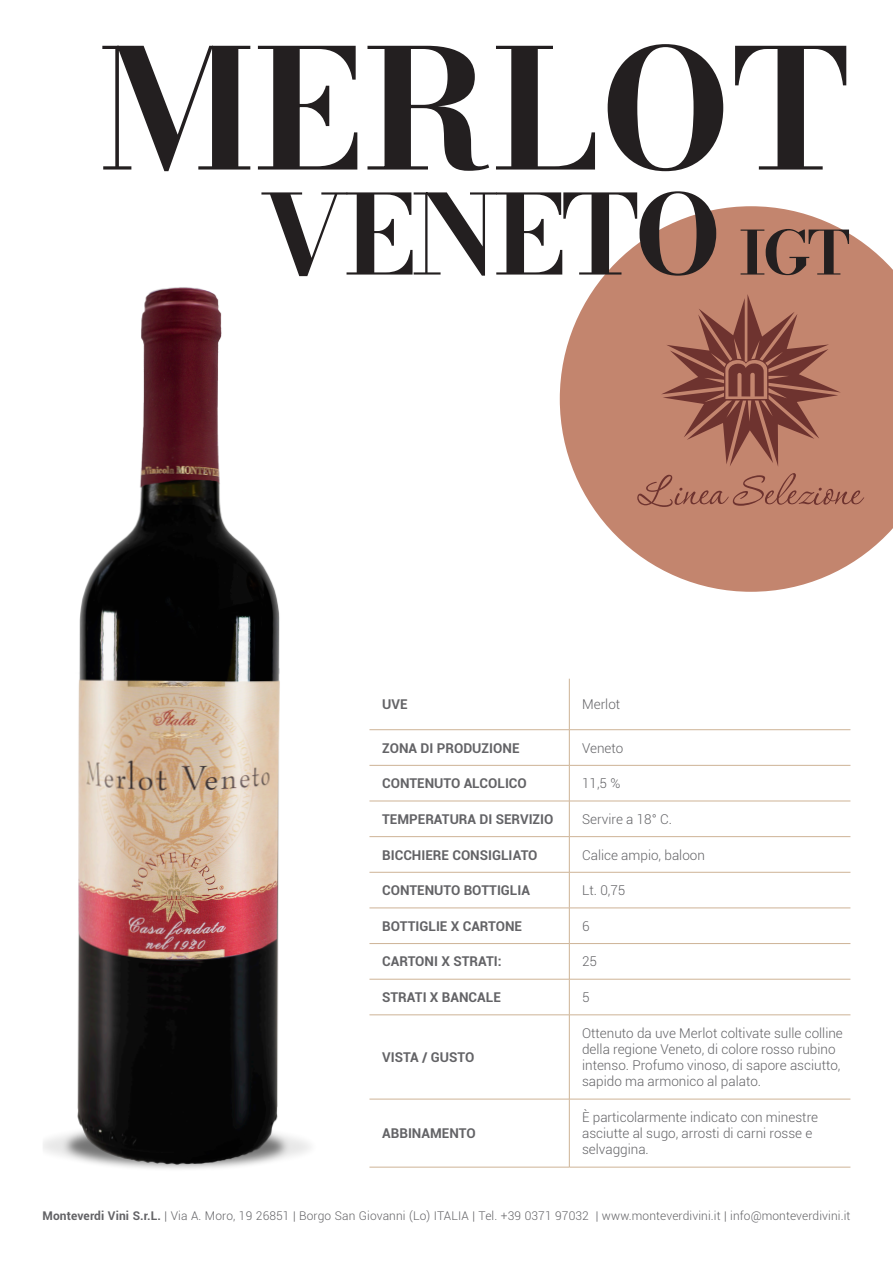
<style>
.page{position:relative;width:893px;height:1263px;background:#fff}
.page>*{position:absolute;margin:0;border:0;box-sizing:border-box;transform-origin:0 0}
.t1{font:700 165px "Bodoni Moda 11 pt";color:#231f20}
.t2{font:700 109.5px "Bodoni Moda 11 pt";letter-spacing:-.05em;color:#231f20}
.t3{font:52.5px "Corinthia";color:#6e332f}
.t4{font:300 13.5px/16.2px "Roboto";color:#636366}
.t5{font:700 13.5px "Roboto";color:#636366}
.t6{font:300 12px "Roboto";letter-spacing:.01em;color:#636366}
.s1{font-size:60px}
.s2{font-weight:700}
</style>
<div class="page">
<svg style="left:560px;top:206px;width:333px;height:386px;fill:#c3856e"></svg>
<svg style="left:661px;top:294px;width:180px;height:173px;background:#a56858"></svg>
<hr style="left:569px;top:679px;width:1px;height:50px;background:#ceb396">
<hr style="left:369px;top:729px;width:200px;height:1px;background:#ceb396">
<hr style="left:569px;top:729px;width:281px;height:1px;background:#ceb396">
<hr style="left:569px;top:730px;width:1px;height:35px;background:#ceb396">
<hr style="left:369px;top:765px;width:200px;height:1px;background:#ceb396">
<hr style="left:569px;top:765px;width:281px;height:1px;background:#ceb396">
<hr style="left:569px;top:765px;width:1px;height:36px;background:#ceb396">
<hr style="left:369px;top:801px;width:200px;height:1px;background:#ceb396">
<hr style="left:569px;top:801px;width:281px;height:1px;background:#ceb396">
<hr style="left:569px;top:801px;width:1px;height:35px;background:#ceb396">
<hr style="left:369px;top:836px;width:200px;height:1px;background:#ceb396">
<hr style="left:569px;top:836px;width:281px;height:1px;background:#ceb396">
<hr style="left:569px;top:837px;width:1px;height:35px;background:#ceb396">
<hr style="left:369px;top:872px;width:200px;height:1px;background:#ceb396">
<hr style="left:569px;top:872px;width:281px;height:1px;background:#ceb396">
<hr style="left:569px;top:872px;width:1px;height:36px;background:#ceb396">
<hr style="left:369px;top:908px;width:200px;height:1px;background:#ceb396">
<hr style="left:569px;top:908px;width:281px;height:1px;background:#ceb396">
<hr style="left:569px;top:908px;width:1px;height:35px;background:#ceb396">
<hr style="left:369px;top:943px;width:200px;height:1px;background:#ceb396">
<hr style="left:569px;top:943px;width:281px;height:1px;background:#ceb396">
<hr style="left:569px;top:944px;width:1px;height:35px;background:#ceb396">
<hr style="left:369px;top:979px;width:200px;height:1px;background:#ceb396">
<hr style="left:569px;top:979px;width:281px;height:1px;background:#ceb396">
<hr style="left:569px;top:979px;width:1px;height:36px;background:#ceb396">
<hr style="left:369px;top:1014px;width:200px;height:1px;background:#ceb396">
<hr style="left:569px;top:1014px;width:281px;height:1px;background:#ceb396">
<hr style="left:569px;top:1015px;width:1px;height:84px;background:#ceb396">
<hr style="left:369px;top:1099px;width:200px;height:1px;background:#ceb396">
<hr style="left:569px;top:1099px;width:281px;height:1px;background:#ceb396">
<hr style="left:569px;top:1099px;width:1px;height:68px;background:#ceb396">
<hr style="left:369px;top:1167px;width:200px;height:1px;background:#ceb396">
<hr style="left:569px;top:1167px;width:281px;height:1px;background:#ceb396">
<img style="left:43px;top:287px;width:267px;height:882px">
<p class="t1" style="left:98px;top:-3px;width:753px">MERLOT</p>
<p class="t2" style="left:259px;top:160px;width:593px">VENETO <span class="s1">IGT</span></p>
<p class="t3" style="left:642px;top:460px;width:220px">Linea Selezione</p>
<p class="t5" style="left:382px;top:695px;width:27px">UVE</p>
<p class="t4" style="left:582px;top:696px;width:40px">Merlot</p>
<p class="t5" style="left:382px;top:738px;width:139px">ZONA DI PRODUZIONE</p>
<p class="t4" style="left:582px;top:739px;width:43px">Veneto</p>
<p class="t5" style="left:382px;top:774px;width:146px">CONTENUTO ALCOLICO</p>
<p class="t4" style="left:582px;top:775px;width:40px">11,5 %</p>
<p class="t5" style="left:382px;top:809px;width:173px">TEMPERATURA DI SERVIZIO</p>
<p class="t4" style="left:582px;top:810px;width:91px">Servire a 18° C.</p>
<p class="t5" style="left:382px;top:845px;width:157px">BICCHIERE CONSIGLIATO</p>
<p class="t4" style="left:582px;top:846px;width:124px">Calice ampio, baloon</p>
<p class="t5" style="left:382px;top:881px;width:149px">CONTENUTO BOTTIGLIA</p>
<p class="t4" style="left:582px;top:882px;width:45px">Lt. 0,75</p>
<p class="t5" style="left:382px;top:916px;width:141px">BOTTIGLIE X CARTONE</p>
<p class="t4" style="left:582px;top:917px;width:9px">6</p>
<p class="t5" style="left:382px;top:952px;width:121px">CARTONI X STRATI:</p>
<p class="t4" style="left:582px;top:953px;width:16px">25</p>
<p class="t5" style="left:382px;top:988px;width:120px">STRATI X BANCALE</p>
<p class="t4" style="left:582px;top:989px;width:9px">5</p>
<p class="t5" style="left:382px;top:1048px;width:94px">VISTA / GUSTO</p>
<p class="t5" style="left:382px;top:1124px;width:95px">ABBINAMENTO</p>
<p class="t4" style="left:582px;top:1024px;width:262px">Ottenuto da uve Merlot coltivate sulle colline della regione Veneto, di colore rosso rubino intenso. Profumo vinoso, di sapore asciutto, sapido ma armonico al palato.</p>
<p class="t4" style="left:582px;top:1108px;width:237px">È particolarmente indicato con minestre asciutte al sugo, arrosti di carni rosse e selvaggina.</p>
<p class="t6" style="left:43px;top:1208px;width:809px"><span class="s2">Monteverdi Vini S.r.L.</span> | Via A. Moro, 19 26851 | Borgo San Giovanni (Lo) ITALIA | Tel. +39 0371 97032 | www.monteverdivini.it | info@monteverdivini.it</p>
</div>
